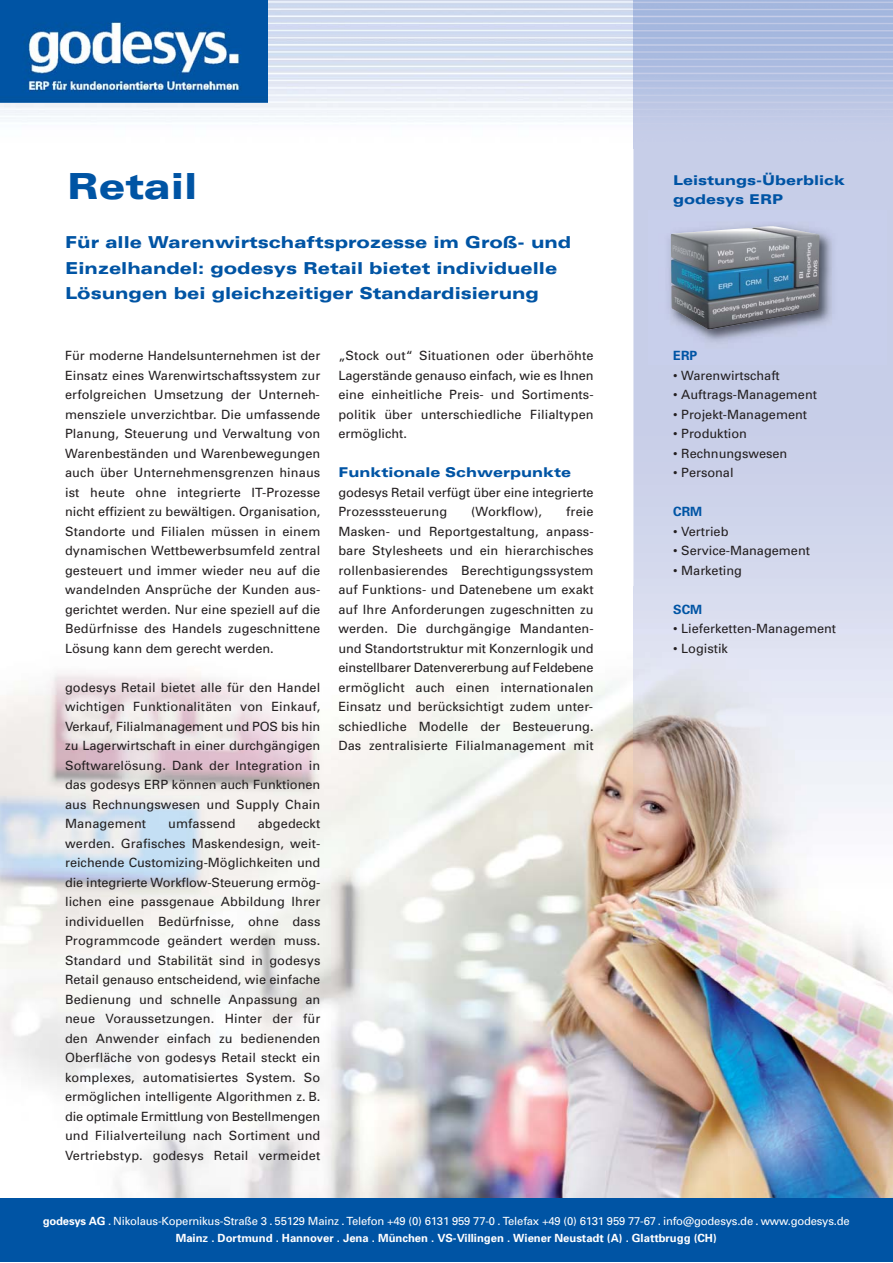
<style>
.page{position:relative;width:893px;height:1263px;background:#fff}
.page>*{position:absolute;margin:0;border:0;box-sizing:border-box;transform-origin:0 0}
.t1{font:900 expanded 36px "Univers";color:#0054a4}
.t2{font:900 expanded 16.5px/25.5px "Univers";color:#0054a4}
.t3{font:900 expanded 13.5px/19.5px "Univers";color:#0054a4}
.t4{font:12.75px/19.5px "Univers";color:#231f20;text-align:justify}
.t5{font:700 12.75px "Univers";color:#0054a4}
.t6{font:11.25px/16.8px "Univers";letter-spacing:-.015em;color:#fff;text-align:center}
.s1{font-weight:700}
</style>
<div class="page">
<img style="left:0;top:673px;width:892px;height:525px">
<img style="left:0;top:0;width:633px;height:122px">
<img style="left:633px;top:0;width:259px;height:1147px">
<img style="left:648px;top:210px;width:239px;height:155px">
<img style="left:671px;top:226px;width:148px;height:104px">
<img style="left:0;top:0;width:268px;height:102px">
<div style="left:0;top:1198px;width:892px;height:64px;background:#0054a4"></div>
<h1 class="t1" style="left:67px;top:173px;width:132px">Retail</h1>
<p class="t2" style="left:65px;top:231px;width:508px">Für alle Warenwirtschaftsprozesse im Groß- und<br>Einzelhandel: godesys Retail bietet individuelle<br>Lösungen bei gleichzeitiger Standardisierung</p>
<p class="t4" style="left:65px;top:347px;width:257px">Für moderne Handelsunternehmen ist der Einsatz eines Warenwirtschaftssystem zur erfolgreichen Umsetzung der Unterneh&shy;mens ziele unverzichtbar. Die umfassende Planung, Steuerung und Verwaltung von Warenbeständen und Warenbewegungen auch über Unternehmensgrenzen hinaus ist heute ohne integrierte IT-Prozesse nicht effizient zu bewältigen. Organisation, Standorte und Filialen müssen in einem dynamischen Wettbewerbsumfeld zentral gesteuert und immer wieder neu auf die wandelnden Ansprüche der Kunden aus&shy;gerichtet werden. Nur eine speziell auf die Bedürfnisse des Handels zugeschnittene Lösung kann dem gerecht werden.</p>
<p class="t4" style="left:65px;top:678px;width:257px">godesys Retail bietet alle für den Handel wichtigen Funktionalitäten von Einkauf, Verkauf, Filialmanagement und POS bis hin zu Lagerwirtschaft in einer durchgängigen Softwarelösung. Dank der Integration in das godesys ERP können auch Funktionen aus Rechnungswesen und Supply Chain Management</p>
<p class="t4" style="left:168px;top:815px;width:69px">umfassend</p>
<p class="t4" style="left:65px;top:815px;width:257px;text-indent:193px">abgedeckt werden. Grafisches Maskendesign, weit&shy;reichende Customizing-Möglichkeiten und die integrierte Workflow-Steuerung ermög&shy;lichen eine passgenaue Abbildung Ihrer individuellen Bedürfnisse, ohne dass Programmcode geändert werden muss.<br>Standard und Stabilität sind in godesys Retail genauso entscheidend, wie einfache Bedienung und schnelle Anpassung an neue Voraussetzungen. Hinter der für den Anwender einfach zu bedienenden Oberfläche von godesys Retail steckt ein komplexes, automatisiertes System. So ermöglichen intelligente Algorithmen z. B. die optimale Ermittlung von Bestellmengen und Filialverteilung nach Sortiment und Vertriebstyp. godesys Retail vermeidet</p>
<p class="t4" style="left:338px;top:347px;width:257px">„Stock out“ Situationen oder überhöhte Lagerstände genauso einfach, wie es Ihnen eine einheitliche Preis- und Sortiments&shy;politik über unterschiedliche Filialtypen ermöglicht.</p>
<p class="t3" style="left:338px;top:464px;width:234px">Funktionale Schwerpunkte</p>
<p class="t4" style="left:338px;top:483px;width:257px">godesys Retail verfügt über eine integrierte<br>Prozesssteuerung</p>
<p class="t4" style="left:338px;top:503px;width:257px;text-indent:228px">freie Masken- und Reportgestaltung, anpass&shy;bare Style sheets und ein hierarchisches rollenbasierendes Berechtigungssystem auf Funktions- und Datenebene um exakt auf Ihre Anforderungen zugeschnitten zu werden. Die durchgängige Mandanten&shy;und Standortstruktur mit Konzernlogik und einstellbarer Datenvererbung auf Feldebene ermöglicht auch einen internationalen Einsatz und berücksichtigt zudem unter&shy;schiedliche Modelle der Besteuerung.<br>Das zentralisierte Filialmanagement mit</p>
<p class="t4" style="left:471px;top:503px;width:72px">(Workflow),</p>
<p class="t3" style="left:673px;top:171px;width:173px">Leistungs-Überblick godesys ERP</p>
<p class="t5" style="left:673px;top:351px;width:26px">ERP</p>
<p class="t4" style="left:673px;top:366px;width:108px">• Warenwirtschaft</p>
<p class="t4" style="left:673px;top:386px;width:145px">• Auftrags-Management</p>
<p class="t4" style="left:673px;top:405px;width:135px">• Projekt-Management</p>
<p class="t4" style="left:673px;top:425px;width:75px">• Produktion</p>
<p class="t4" style="left:673px;top:444px;width:116px">• Rechnungswesen</p>
<p class="t4" style="left:673px;top:464px;width:62px">• Personal</p>
<p class="t5" style="left:673px;top:507px;width:31px">CRM</p>
<p class="t4" style="left:673px;top:522px;width:57px">• Vertrieb</p>
<p class="t4" style="left:673px;top:542px;width:138px">• Service-Management</p>
<p class="t4" style="left:673px;top:561px;width:70px">• Marketing</p>
<p class="t5" style="left:673px;top:604px;width:31px">SCM</p>
<p class="t4" style="left:673px;top:620px;width:164px">• Lieferketten-Management</p>
<p class="t4" style="left:673px;top:639px;width:56px">• Logistik</p>
<p class="t6" style="left:43px;top:1214px;width:808px"><span class="s1">godesys AG</span> . Nikolaus-Kopernikus-Straße 3 . 55129 Mainz . Telefon +49 (0) 6131 959 77-0 . Telefax +49 (0) 6131 959 77-67 . info@godesys.de . www.godesys.de<br><span class="s1">Mainz . Dortmund . Hannover . Jena . München . VS-Villingen . Wiener Neustadt (A) . Glattbrugg (CH)</span></p>
</div>
